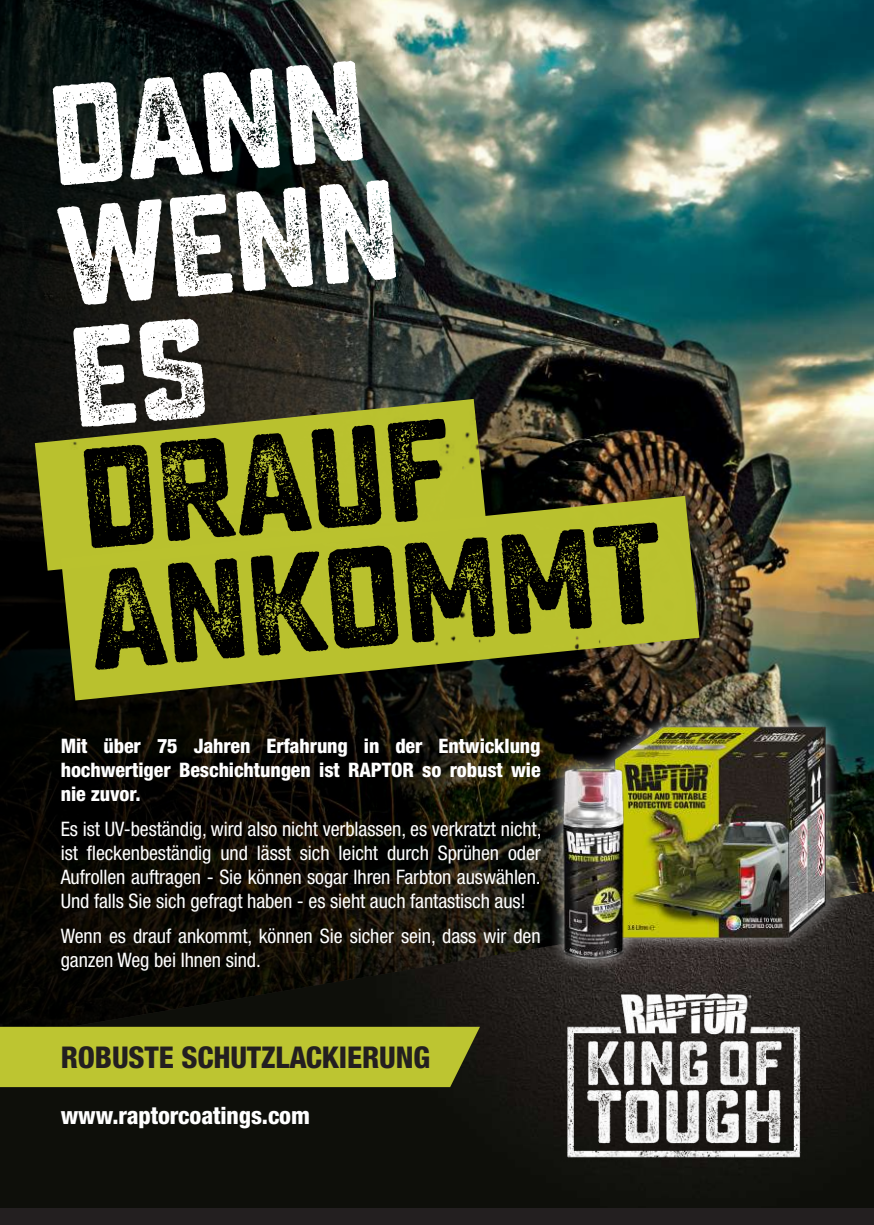
<style>
.page{position:relative;width:874px;height:1225px;background:#fff}
.page>*{position:absolute;margin:0;border:0;box-sizing:border-box;transform-origin:0 0}
.t1{font:141.6px/121.6px "Sucrose Bold Two";color:#000}
.t2{font:141.6px/121.2px "Sucrose Bold Two";color:#fff}
.t3{font:800 condensed 30px "Helvetica Neue LT Std";letter-spacing:-.005em;color:#231f20}
.t4{font:800 condensed 23.8px "Helvetica Neue LT Std";letter-spacing:-.005em;color:#fff}
.t5{font:condensed 20px/24px "Helvetica Neue LT Std";letter-spacing:-.005em;color:#fff;text-align:justify}
.t6{font:800 condensed 20px/24px "Helvetica Neue LT Std";letter-spacing:-.005em;color:#fff;text-align:justify}
</style>
<div class="page">
<img style="left:0;top:0;width:873px;height:891px">
<img style="left:35px;top:399px;width:451px;height:171px">
<img style="left:61px;top:496px;width:638px;height:204px">
<div style="left:0;top:1208px;width:873px;height:17px;background:#231f20"></div>
<img style="left:0;top:891px;width:873px;height:317px">
<div style="left:0;top:1026px;width:479px;height:61px;background:#bdc531"></div>
<img style="left:545px;top:986px;width:274px;height:184px">
<div style="left:547px;top:713px;width:326px;height:260px;background:#fff;opacity:.75"></div>
<img style="left:551px;top:706px;width:322px;height:250px">
<img style="left:516px;top:756px;width:152px;height:215px">
<h1 class="t2" style="left:42px;top:79px;width:346px;rotate:-5deg">DANN<br>WENN<br>ES</h1>
<h1 class="t1" style="left:73px;top:442px;width:579px;rotate:-5deg">DRAUF<br>ANKOMMT</h1>
<p class="t6" style="left:61px;top:733px;width:481px">Mit über 75 Jahren Erfahrung in der Entwicklung hochwertiger Beschichtungen ist RAPTOR so robust wie nie zuvor.</p>
<p class="t5" style="left:61px;top:817px;width:482px">Es ist UV-beständig, wird also nicht verblassen, es verkratzt nicht, ist fleckenbeständig und lässt sich leicht durch Sprühen oder Aufrollen auftragen - Sie können sogar Ihren Farbton auswählen.<br>Und falls Sie sich gefragt haben - es sieht auch fantastisch aus!</p>
<p class="t5" style="left:61px;top:924px;width:481px">Wenn es drauf ankommt, können Sie sicher sein, dass wir den ganzen Weg bei Ihnen sind.</p>
<h2 class="t3" style="left:61px;top:1038px;width:370px">ROBUSTE SCHUTZLACKIERUNG</h2>
<p class="t4" style="left:61px;top:1101px;width:251px">www.raptorcoatings.com</p>
</div>
